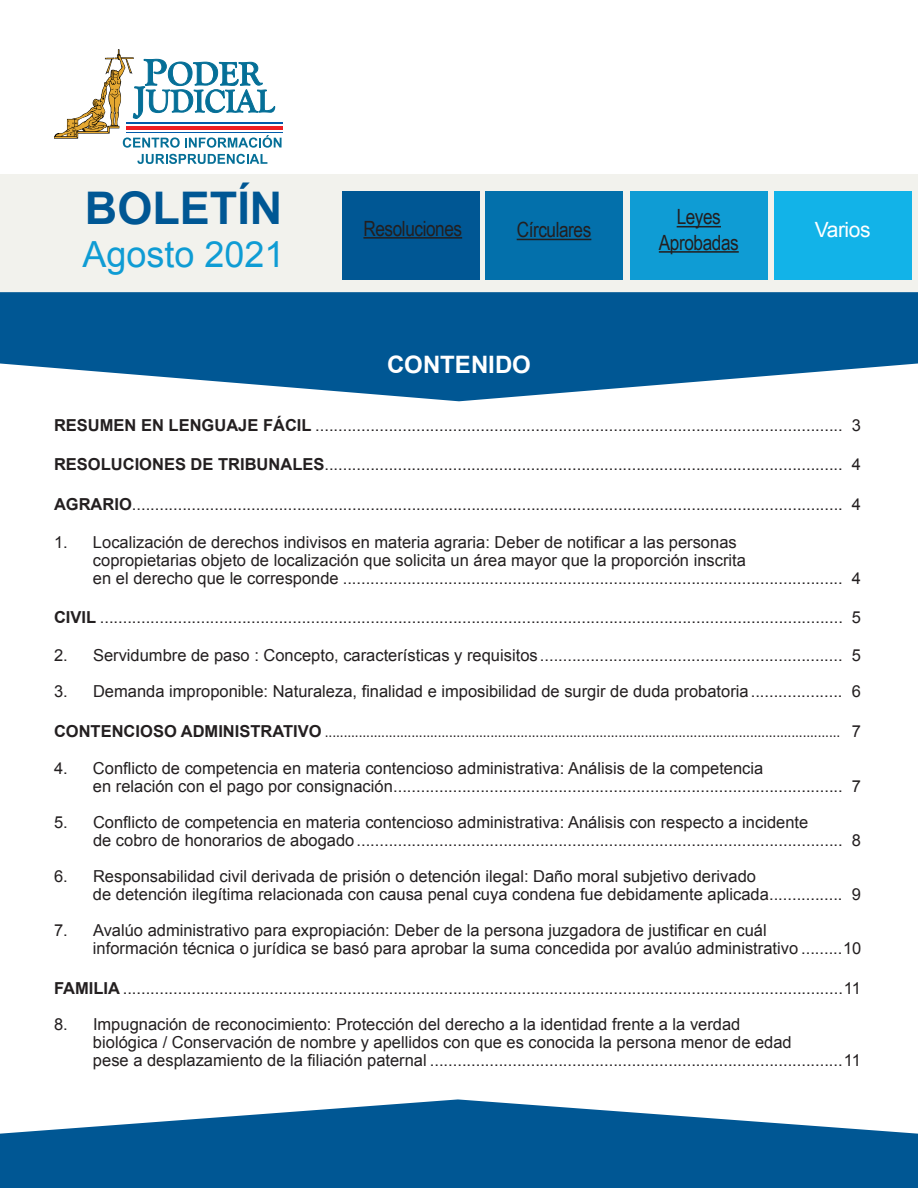
<style>
.page{position:relative;width:918px;height:1188px;background:#fff}
.page>*{position:absolute;margin:0;border:0;box-sizing:border-box;transform-origin:0 0}
.t1{font:700 45px "Arial";color:#005794}
.t2{font:36px "Arial";color:#0f9cd4}
.t3{font:700 24px "Arial";color:#fff}
.t4{font:21px "Arial Narrow";letter-spacing:-.02em;color:#231f20}
.t5{font:21px "Arial";letter-spacing:-.02em;color:#fff}
.TEXTO_TAB{font:16.5px "Arial";color:#231f20}
.t6{font:16.5px "Arial Narrow";color:#231f20}
.s1{font-weight:700}
.s2{font-family:"Arial";font-weight:700}
.s3{font-family:"Arial"}
</style>
<div class="page">
<div style="left:0;top:174px;width:918px;height:124px;background:#f2f2ed"></div>
<svg style="left:0;top:292px;width:918px;height:109px;fill:#005794"></svg>
<svg style="left:137px;top:154px;width:130px;height:10px"></svg>
<svg style="left:54px;top:49px;width:228px;height:99px"></svg>
<div style="left:485px;top:192px;width:138px;height:88px;background:#0370ab"></div>
<div style="left:342px;top:192px;width:138px;height:88px;background:#005794"></div>
<div style="left:630px;top:192px;width:138px;height:88px;background:#0f9cd4"></div>
<div style="left:774px;top:192px;width:138px;height:88px;background:#12b3e8"></div>
<hr style="left:517px;top:239px;width:74px;height:1px;background:#231f20">
<hr style="left:677px;top:226px;width:44px;height:1px;background:#231f20">
<hr style="left:659px;top:251px;width:80px;height:2px;background:#231f20">
<svg style="left:0;top:1099px;width:918px;height:89px;fill:#005794"></svg>
<hr style="left:363px;top:237px;width:99px;height:2px;background:#231f20">
<p class="t1" style="left:85px;top:178px;width:199px">BOLETÍN</p>
<p class="t2" style="left:83px;top:231px;width:204px">Agosto 2021</p>
<p class="t4" style="left:363px;top:213px;width:100px">Resoluciones</p>
<p class="t4" style="left:517px;top:214px;width:76px">Círculares</p>
<p class="t3" style="left:387px;top:349px;width:145px">CONTENIDO</p>
<p class="t4" style="left:677px;top:202px;width:46px">Leyes</p>
<p class="t4" style="left:659px;top:227px;width:81px">Aprobadas</p>
<p class="t5" style="left:815px;top:216px;width:57px">Varios</p>
<p class="TEXTO_TAB" style="left:54px;top:414px;width:808px"><span class="s1">RESUMEN EN LENGUAJE FÁCIL</span> ................................................................................................................... 3</p>
<p class="TEXTO_TAB" style="left:54px;top:454px;width:809px"><span class="s1">RESOLUCIONES DE TRIBUNALES</span>................................................................................................................. 4</p>
<p class="TEXTO_TAB" style="left:54px;top:493px;width:809px"><span class="s1">AGRARIO</span>........................................................................................................................................................... 4</p>
<p class="TEXTO_TAB" style="left:54px;top:531px;width:20px">1..</p>
<p class="TEXTO_TAB" style="left:93px;top:531px;width:645px">Localización de derechos indivisos en materia agraria: Deber de notificar a las personas</p>
<p class="TEXTO_TAB" style="left:93px;top:549px;width:654px">copropietarias objeto de localización que solicita un área mayor que la proporción inscrita</p>
<p class="TEXTO_TAB" style="left:93px;top:567px;width:770px">en el derecho que le corresponde ............................................................................................................. 4</p>
<p class="TEXTO_TAB" style="left:54px;top:607px;width:808px"><span class="s1">CIVIL</span> .................................................................................................................................................................. 5</p>
<p class="TEXTO_TAB" style="left:54px;top:644px;width:20px">2..</p>
<p class="TEXTO_TAB" style="left:93px;top:644px;width:770px">Servidumbre de paso : Concepto, características y requisitos .................................................................. 5</p>
<p class="TEXTO_TAB" style="left:54px;top:680px;width:809px">3. Demanda improponible: Naturaleza, finalidad e imposibilidad de surgir de duda probatoria.................... 6</p>
<p class="t6" style="left:54px;top:719px;width:808px"><span class="s2">CONTENCIOSO ADMINISTRATIVO</span> ......................................................................................................................................... <span class="s3">7</span></p>
<p class="TEXTO_TAB" style="left:54px;top:758px;width:20px">4..</p>
<p class="TEXTO_TAB" style="left:93px;top:758px;width:672px">Conflicto de competencia en materia contencioso administrativa: Análisis de la competencia</p>
<p class="TEXTO_TAB" style="left:93px;top:776px;width:769px">en relación con el pago por consignación.................................................................................................. 7</p>
<p class="TEXTO_TAB" style="left:54px;top:812px;width:756px">5. Conflicto de competencia en materia contencioso administrativa: Análisis con respecto a incidente</p>
<p class="TEXTO_TAB" style="left:93px;top:830px;width:769px">de cobro de honorarios de abogado.......................................................................................................... 8</p>
<p class="TEXTO_TAB" style="left:54px;top:866px;width:704px">6. Responsabilidad civil derivada de prisión o detención ilegal: Daño moral subjetivo derivado</p>
<p class="TEXTO_TAB" style="left:93px;top:884px;width:770px">de detención ilegítima relacionada con causa penal cuya condena fue debidamente aplicada................ 9</p>
<p class="TEXTO_TAB" style="left:54px;top:920px;width:714px">7. Avalúo administrativo para expropiación: Deber de la persona juzgadora de justificar en cuál</p>
<p class="TEXTO_TAB" style="left:93px;top:938px;width:770px">información técnica o jurídica se basó para aprobar la suma concedida por avalúo administrativo .........10</p>
<p class="TEXTO_TAB" style="left:54px;top:977px;width:809px"><span class="s1">FAMILIA</span> .............................................................................................................................................................11</p>
<p class="TEXTO_TAB" style="left:54px;top:1013px;width:20px">8..</p>
<p class="TEXTO_TAB" style="left:93px;top:1013px;width:649px">Impugnación de reconocimiento: Protección del derecho a la identidad frente a la verdad</p>
<p class="TEXTO_TAB" style="left:93px;top:1031px;width:700px">biológica / Conservación de nombre y apellidos con que es conocida la persona menor de edad</p>
<p class="TEXTO_TAB" style="left:93px;top:1049px;width:770px">pese a desplazamiento de la filiación paternal ..........................................................................................11</p>
</div>
